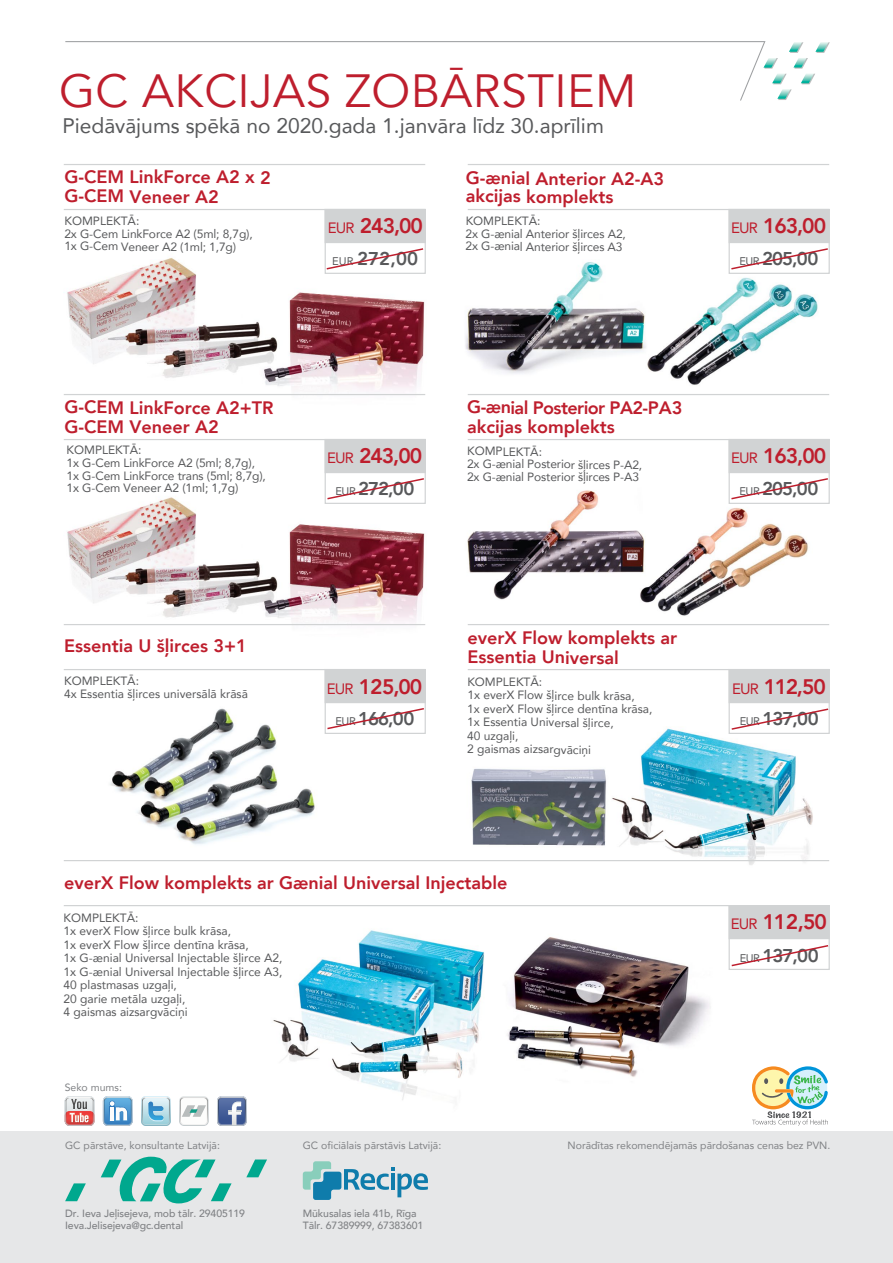
<style>
.page{position:relative;width:893px;height:1263px;background:#fff}
.page>*{position:absolute;margin:0;border:0;box-sizing:border-box;transform-origin:0 0}
.t1{font:46.5px "Avenir";letter-spacing:.01em;color:#be1e2d}
.t2{font:800 21px "Avenir";letter-spacing:-.05em;color:#be1e2d}
.t3{font:21px "Avenir";color:#58595b}
.t4{font:800 18.45px "Avenir";letter-spacing:-.055em;color:#58595b}
.t5{font:800 18px/19.4px "Avenir";letter-spacing:-.005em;color:#be1e2d}
.t6{font:12px/13.5px "Avenir";letter-spacing:-.005em;color:#58595b}
.t7{font:10.5px "Avenir";color:#808285}
.t8{font:500 10.5px/12px "Avenir";letter-spacing:-.01em;color:#808285}
.s1{font-weight:400;font-size:15px}
.s2{font-weight:400;font-size:11.1px}
</style>
<div class="page">
<img style="left:64px;top:164px;width:765px;height:959px">
<hr style="left:468px;top:209px;width:361px;height:1px;background:#d1d3d4">
<hr style="left:468px;top:164px;width:361px;height:1px;background:#d1d3d4">
<hr style="left:64px;top:209px;width:361px;height:1px;background:#d1d3d4">
<hr style="left:64px;top:164px;width:361px;height:1px;background:#d1d3d4">
<hr style="left:468px;top:439px;width:361px;height:1px;background:#d1d3d4">
<hr style="left:468px;top:394px;width:361px;height:1px;background:#d1d3d4">
<hr style="left:64px;top:439px;width:361px;height:1px;background:#d1d3d4">
<hr style="left:64px;top:394px;width:361px;height:1px;background:#d1d3d4">
<hr style="left:468px;top:669px;width:361px;height:1px;background:#d1d3d4">
<hr style="left:468px;top:624px;width:361px;height:1px;background:#d1d3d4">
<hr style="left:64px;top:669px;width:361px;height:1px;background:#d1d3d4">
<hr style="left:64px;top:624px;width:361px;height:1px;background:#d1d3d4">
<hr style="left:64px;top:905px;width:765px;height:1px;background:#d1d3d4">
<hr style="left:64px;top:860px;width:765px;height:1px;background:#d1d3d4">
<svg style="left:65px;top:41px;width:765px;height:60px"></svg>
<div style="left:325px;top:669px;width:101px;height:65px;border:1px solid #d1d3d4"></div>
<div style="left:325px;top:669px;width:101px;height:34px;background:#d1d3d4"></div>
<svg style="left:326px;top:707px;width:100px;height:23px"></svg>
<div style="left:325px;top:209px;width:101px;height:65px;border:1px solid #d1d3d4"></div>
<div style="left:325px;top:209px;width:101px;height:34px;background:#d1d3d4"></div>
<svg style="left:325px;top:247px;width:100px;height:24px"></svg>
<div style="left:729px;top:209px;width:101px;height:65px;border:1px solid #d1d3d4"></div>
<div style="left:729px;top:209px;width:101px;height:34px;background:#d1d3d4"></div>
<svg style="left:730px;top:247px;width:99px;height:24px"></svg>
<div style="left:325px;top:439px;width:101px;height:65px;border:1px solid #d1d3d4"></div>
<div style="left:325px;top:439px;width:101px;height:34px;background:#d1d3d4"></div>
<svg style="left:326px;top:477px;width:100px;height:23px"></svg>
<div style="left:729px;top:439px;width:101px;height:65px;border:1px solid #d1d3d4"></div>
<div style="left:729px;top:439px;width:101px;height:34px;background:#d1d3d4"></div>
<svg style="left:730px;top:477px;width:100px;height:23px"></svg>
<div style="left:0;top:1131px;width:893px;height:132px;background:#e6e7e8"></div>
<svg style="left:65px;top:1157px;width:202px;height:46px"></svg>
<svg style="left:752px;top:1066px;width:76px;height:60px"></svg>
<svg style="left:141px;top:1096px;width:30px;height:30px"></svg>
<svg style="left:103px;top:1096px;width:30px;height:30px"></svg>
<svg style="left:65px;top:1096px;width:29px;height:30px"></svg>
<svg style="left:217px;top:1096px;width:30px;height:30px"></svg>
<svg style="left:179px;top:1096px;width:30px;height:30px"></svg>
<svg style="left:303px;top:1161px;width:125px;height:39px"></svg>
<div style="left:729px;top:669px;width:101px;height:65px;border:1px solid #d1d3d4"></div>
<div style="left:729px;top:669px;width:101px;height:34px;background:#d1d3d4"></div>
<svg style="left:730px;top:707px;width:100px;height:24px"></svg>
<div style="left:729px;top:905px;width:101px;height:65px;border:1px solid #d1d3d4"></div>
<div style="left:729px;top:905px;width:101px;height:34px;background:#d1d3d4"></div>
<svg style="left:730px;top:944px;width:100px;height:23px"></svg>
<h1 class="t1" style="left:59px;top:63px;width:579px">GC AKCIJAS ZOBĀRSTIEM</h1>
<h2 class="t3" style="left:62px;top:109px;width:543px">Piedāvājums spēkā no 2020.gada 1.janvāra līdz 30.aprīlim</h2>
<h3 class="t5" style="left:65px;top:167px;width:208px">G-CEM LinkForce A2 x 2<br>G-CEM Veneer A2</h3>
<p class="t6" style="left:64px;top:214px;width:190px;line-height:12.9px">KOMPLEKTĀ:<br>2x G-Cem LinkForce A2 (5ml; 8,7g),<br>1x G-Cem Veneer A2 (1ml; 1,7g)</p>
<h2 class="t2" style="left:328px;top:210px;width:97px"><span class="s1">EUR</span> 243,00</h2>
<h3 class="t4" style="left:332px;top:244px;width:88px"><span class="s2">EUR</span> 272,00</h3>
<h3 class="t5" style="left:466px;top:169px;width:200px;line-height:17.9px">G-ænial Anterior A2-A3 akcijas komplekts</h3>
<p class="t6" style="left:466px;top:214px;width:162px;line-height:12.9px">KOMPLEKTĀ:<br>2x G-ænial Anterior šļirces A2,<br>2x G-ænial Anterior šļirces A3</p>
<h2 class="t2" style="left:731px;top:210px;width:97px"><span class="s1">EUR</span> 163,00</h2>
<h3 class="t4" style="left:739px;top:244px;width:81px"><span class="s2">EUR</span> 205,00</h3>
<h3 class="t5" style="left:64px;top:398px;width:211px">G-CEM LinkForce A2+TR<br>G-CEM Veneer A2</h3>
<p class="t6" style="left:67px;top:443px;width:201px;line-height:12.8px">KOMPLEKTĀ:<br>1x G-Cem LinkForce A2 (5ml; 8,7g),<br>1x G-Cem LinkForce trans (5ml; 8,7g),<br>1x G-Cem Veneer A2 (1ml; 1,7g)</p>
<h3 class="t5" style="left:64px;top:636px;width:184px">Essentia U šļirces 3+1</h3>
<p class="t6" style="left:64px;top:674px;width:185px;line-height:12.8px">KOMPLEKTĀ:<br>4x Essentia šļirces universālā krāsā</p>
<h2 class="t2" style="left:327px;top:439px;width:97px"><span class="s1">EUR</span> 243,00</h2>
<h3 class="t4" style="left:335px;top:474px;width:81px"><span class="s2">EUR</span> 272,00</h3>
<h3 class="t5" style="left:467px;top:398px;width:217px">G-ænial Posterior PA2-PA3 akcijas komplekts</h3>
<p class="t6" style="left:467px;top:444px;width:177px;line-height:12.9px">KOMPLEKTĀ:<br>2x G-ænial Posterior šļirces P-A2,<br>2x G-ænial Posterior šļirces P-A3</p>
<h2 class="t2" style="left:731px;top:439px;width:97px"><span class="s1">EUR</span> 163,00</h2>
<h3 class="t4" style="left:739px;top:474px;width:81px"><span class="s2">EUR</span> 205,00</h3>
<h2 class="t2" style="left:327px;top:670px;width:97px"><span class="s1">EUR</span> 125,00</h2>
<h3 class="t4" style="left:335px;top:704px;width:81px"><span class="s2">EUR</span> 166,00</h3>
<h3 class="t5" style="left:467px;top:628px;width:211px">everX Flow komplekts ar<br>Essentia Universal</h3>
<p class="t6" style="left:467px;top:674px;width:187px">KOMPLEKTĀ:<br>1x everX Flow šļirce bulk krāsa,<br>1x everX Flow šļirce dentīna krāsa,<br>1x Essentia Universal šļirce,<br>40 uzgaļi,<br>2 gaismas aizsargvāciņi</p>
<h2 class="t2" style="left:732px;top:670px;width:95px"><span class="s1">EUR</span> 112,50</h2>
<h3 class="t4" style="left:740px;top:704px;width:81px"><span class="s2">EUR</span> 137,00</h3>
<h3 class="t5" style="left:64px;top:873px;width:445px">everX Flow komplekts ar Gænial Universal Injectable</h3>
<p class="t6" style="left:64px;top:910px;width:220px">KOMPLEKTĀ:<br>1x everX Flow šļirce bulk krāsa,<br>1x everX Flow šļirce dentīna krāsa,<br>1x G-ænial Universal Injectable šļirce A2,<br>1x G-ænial Universal Injectable šļirce A3,<br>40 plastmasas uzgaļi,<br>20 garie metāla uzgaļi,<br>4 gaismas aizsargvāciņi</p>
<p class="t7" style="left:65px;top:1079px;width:59px">Seko mums:</p>
<p class="t7" style="left:65px;top:1137px;width:156px">GC pārstāve, konsultante Latvijā:</p>
<p class="t8" style="left:65px;top:1206px;width:182px">Dr. Ieva Jeļisejeva, mob tālr. 29405119<br>Ieva.Jelisejeva@gc.dental</p>
<p class="t7" style="left:303px;top:1137px;width:140px">GC oficiālais pārstāvis Latvijā:</p>
<p class="t8" style="left:303px;top:1207px;width:122px">Mūkusalas iela 41b, Rīga<br>Tālr. 67389999, 67383601</p>
<h2 class="t2" style="left:731px;top:906px;width:97px"><span class="s1">EUR</span> 112,50</h2>
<h3 class="t4" style="left:740px;top:941px;width:81px"><span class="s2">EUR</span> 137,00</h3>
<p class="t7" style="left:568px;top:1137px;width:264px">Norādītas rekomendējamās pārdošanas cenas bez PVN.</p>
</div>
